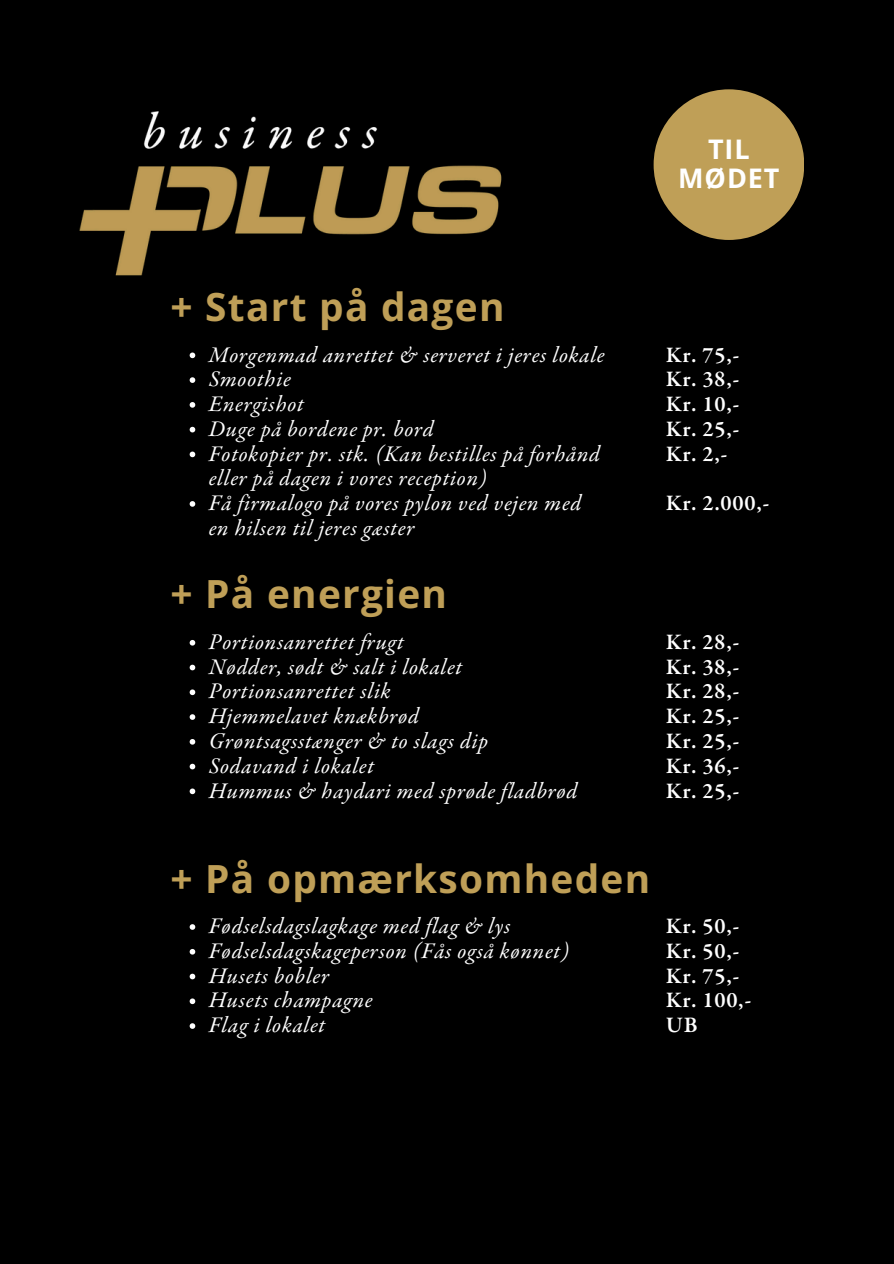
<style>
.page{position:relative;width:894px;height:1264px;background:#fff}
.page>*{position:absolute;margin:0;border:0;box-sizing:border-box;transform-origin:0 0}
.t1{font:700 38.7px "Open Sans";letter-spacing:.035em;color:#bf9f57}
.t2{font:700 27px/29.2px "Open Sans";letter-spacing:.035em;color:#fff;text-align:center}
.t3{font:italic 22.5px/24.8px "Garamond Premr Pro";letter-spacing:.035em;color:#fff}
.t4{font:600 22.5px/24.8px "Garamond Premr Pro";letter-spacing:.035em;color:#fff;text-align:justify}
</style>
<div class="page">
<div style="left:0;top:0;width:893px;height:1263px;background:#000"></div>
<img style="left:79px;top:111px;width:423px;height:165px">
<div style="left:653px;top:89px;width:151px;height:151px;background:#bf9f57;border-radius:50%"></div>
<svg style="left:189px;top:352px;width:6px;height:6px"></svg>
<svg style="left:189px;top:377px;width:6px;height:6px"></svg>
<svg style="left:189px;top:402px;width:6px;height:5px"></svg>
<svg style="left:189px;top:427px;width:6px;height:5px"></svg>
<svg style="left:189px;top:451px;width:6px;height:6px"></svg>
<svg style="left:189px;top:501px;width:6px;height:5px"></svg>
<svg style="left:189px;top:640px;width:6px;height:5px"></svg>
<svg style="left:189px;top:664px;width:6px;height:6px"></svg>
<svg style="left:189px;top:689px;width:6px;height:6px"></svg>
<svg style="left:189px;top:714px;width:6px;height:6px"></svg>
<svg style="left:189px;top:739px;width:6px;height:5px"></svg>
<svg style="left:189px;top:763px;width:6px;height:6px"></svg>
<svg style="left:189px;top:788px;width:6px;height:6px"></svg>
<svg style="left:189px;top:924px;width:6px;height:5px"></svg>
<svg style="left:189px;top:949px;width:6px;height:5px"></svg>
<svg style="left:189px;top:973px;width:6px;height:6px"></svg>
<svg style="left:189px;top:998px;width:6px;height:6px"></svg>
<svg style="left:189px;top:1023px;width:6px;height:5px"></svg>
<h2 class="t2" style="left:678px;top:134px;width:103px">TIL<br>MØDET</h2>
<h1 class="t1" style="left:170px;top:279px;width:335px">+ Start på dagen</h1>
<p class="t3" style="left:209px;top:344px;width:397px">Morgenmad anrettet &amp; serveret i jeres lokale</p>
<p class="t3" style="left:209px;top:369px;width:84px">Smoothie</p>
<p class="t3" style="left:209px;top:393px;width:97px">Energishot</p>
<p class="t3" style="left:209px;top:418px;width:226px">Duge på bordene pr. bord</p>
<p class="t3" style="left:209px;top:443px;width:392px">Fotokopier pr. stk. (Kan bestilles på forhånd eller på dagen i vores reception)</p>
<p class="t3" style="left:209px;top:492px;width:374px">Få firmalogo på vores pylon ved vejen med en hilsen til jeres gæster</p>
<h1 class="t1" style="left:170px;top:567px;width:278px">+ På energien</h1>
<p class="t3" style="left:209px;top:631px;width:196px">Portionsanrettet frugt</p>
<p class="t3" style="left:209px;top:656px;width:255px">Nødder, sødt &amp; salt i lokalet</p>
<p class="t3" style="left:209px;top:681px;width:183px">Portionsanrettet slik</p>
<p class="t3" style="left:209px;top:705px;width:212px">Hjemmelavet knækbrød</p>
<p class="t3" style="left:209px;top:730px;width:281px">Grøntsagsstænger &amp; to slags dip</p>
<p class="t3" style="left:209px;top:755px;width:167px">Sodavand i lokalet</p>
<p class="t3" style="left:209px;top:780px;width:370px">Hummus &amp; haydari med sprøde fladbrød</p>
<p class="t4" style="left:665px;top:344px;width:75px">Kr. 75,- Kr. 38,- Kr. 10,- Kr. 25,- Kr. 2,-</p>
<p class="t4" style="left:665px;top:492px;width:105px">Kr. 2.000,-</p>
<p class="t4" style="left:665px;top:631px;width:75px">Kr. 28,- Kr. 38,- Kr. 28,- Kr. 25,- Kr. 25,-</p>
<h3 class="t4" style="left:665px;top:755px;width:75px">Kr. 36,-</h3>
<p class="t4" style="left:665px;top:780px;width:75px">Kr. 25,-</p>
<h1 class="t1" style="left:170px;top:851px;width:481px">+ På opmærksomheden</h1>
<p class="t3" style="left:209px;top:915px;width:303px">Fødselsdagslagkage med flag &amp; lys</p>
<p class="t3" style="left:209px;top:940px;width:361px">Fødselsdagskageperson (Fås også kønnet)</p>
<p class="t3" style="left:209px;top:965px;width:122px">Husets bobler</p>
<p class="t3" style="left:209px;top:990px;width:165px">Husets champagne</p>
<p class="t3" style="left:209px;top:1014px;width:118px">Flag i lokalet</p>
<p class="t4" style="left:665px;top:915px;width:87px;text-align:left">Kr. 50,-<br>Kr. 50,-<br>Kr. 75,-<br>Kr. 100,-<br>UB</p>
</div>
